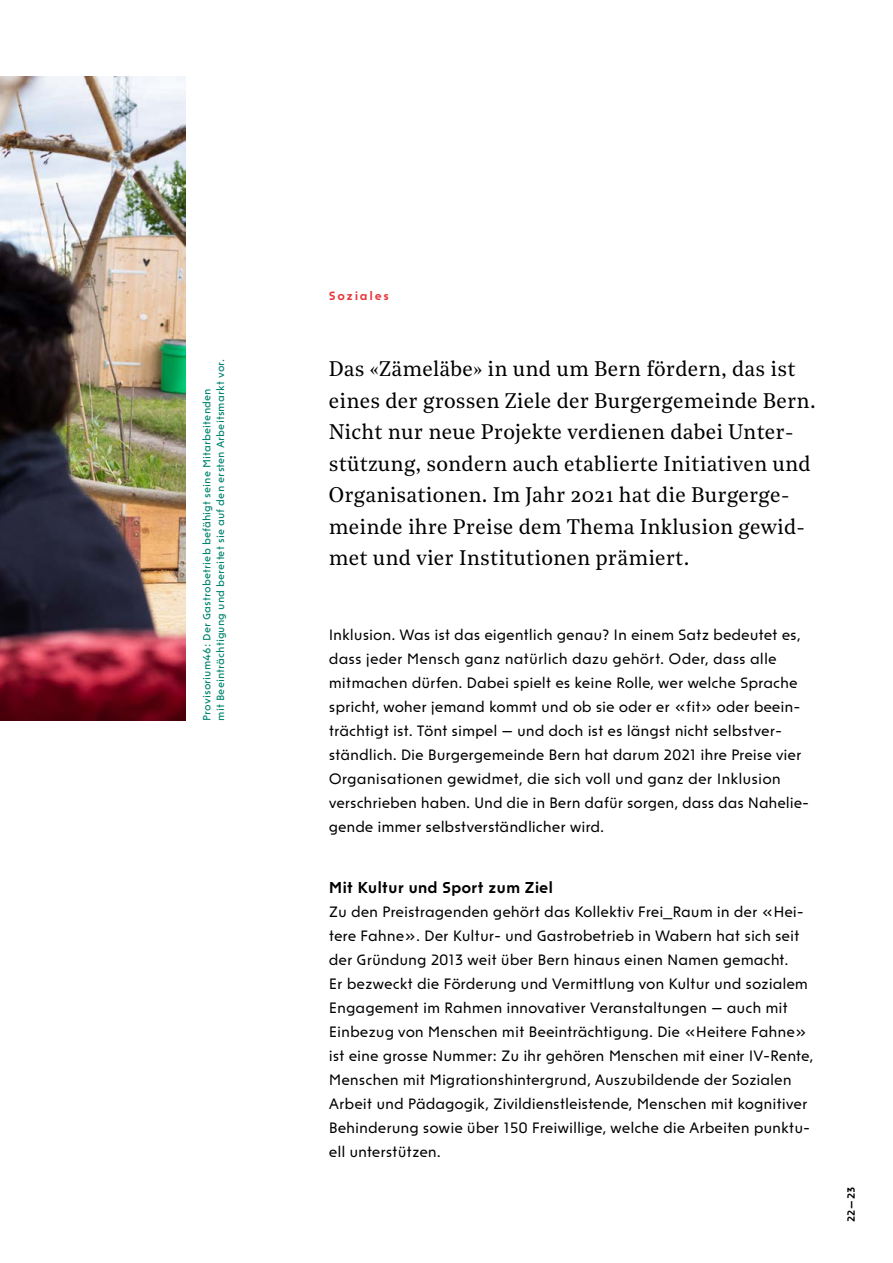
<style>
.page{position:relative;width:893px;height:1263px;background:#fff}
.page>*{position:absolute;margin:0;border:0;box-sizing:border-box;transform-origin:0 0}
.t1{font:21px/31.5px "Noe Text";letter-spacing:.01em;color:#000}
.t2{font:700 15.75px "Funkis C.2";letter-spacing:-.01em;color:#000}
.t3{font:15px/24px "Funkis C.2";letter-spacing:-.01em;color:#000}
.t4{font:700 12px "Funkis C.2";letter-spacing:.14em;color:#e73439}
.t5{font:500 10.5px/13.5px "Funkis C.2";letter-spacing:.01em;color:#00846f}
.t6{font:700 10.5px "Funkis C.2";color:#000}
</style>
<div class="page">
<img style="left:0;top:77px;width:186px;height:644px">
<p class="t5" style="left:200px;top:721px;width:363px;rotate:-90deg">Provisorium46: Der Gastrobetrieb befähigt seine Mitarbeitenden<br>mit Beeinträchtigung und bereitet sie auf den ersten Arbeitsmarkt vor.</p>
<p class="t4" style="left:329px;top:288px;width:62px">Soziales</p>
<p class="t1" style="left:329px;top:352px;width:488px">Das «Zämeläbe» in und um Bern fördern, das ist eines der grossen Ziele der Burgergemeinde Bern.<br>Nicht nur neue Projekte verdienen dabei Unter&shy;stützung, sondern auch etablierte Initiativen und Organisationen. Im Jahr 2021 hat die Burgerge&shy;meinde ihre Preise dem Thema Inklusion gewid&shy;met und vier Institutionen prämiert.</p>
<p class="t3" style="left:329px;top:624px;width:482px">Inklusion. Was ist das eigentlich genau? In einem Satz bedeutet es, dass jeder Mensch ganz natürlich dazu gehört. Oder, dass alle mitmachen dürfen. Dabei spielt es keine Rolle, wer welche Sprache spricht, woher jemand kommt und ob sie oder er «fit» oder beein&shy;trächtigt ist. Tönt simpel – und doch ist es längst nicht selbstver&shy;ständlich. Die Burgergemeinde Bern hat darum 2021 ihre Preise vier Organisationen gewidmet, die sich voll und ganz der Inklusion verschrieben haben. Und die in Bern dafür sorgen, dass das Nahelie&shy;gende immer selbstverständlicher wird.</p>
<p class="t2" style="left:329px;top:878px;width:226px">Mit Kultur und Sport zum Ziel</p>
<p class="t3" style="left:329px;top:900px;width:486px">Zu den Preistragenden gehört das Kollektiv Frei_Raum in der «Hei&shy;tere Fahne». Der Kultur- und Gastrobetrieb in Wabern hat sich seit der Gründung 2013 weit über Bern hinaus einen Namen gemacht.<br>Er bezweckt die Förderung und Vermittlung von Kultur und sozialem Engagement im Rahmen innovativer Veranstaltungen – auch mit Einbezug von Menschen mit Beeinträchtigung. Die «Heitere Fahne» ist eine grosse Nummer: Zu ihr gehören Menschen mit einer IV-Rente, Menschen mit Migrationshintergrund, Auszubildende der Sozialen Arbeit und Pädagogik, Zivildienstleistende, Menschen mit kognitiver Behinderung sowie über 150 Freiwillige, welche die Arbeiten punktu&shy;ell unterstützen.</p>
<p class="t6" style="left:845px;top:1222px;width:37px;rotate:-90deg">22–23</p>
</div>
